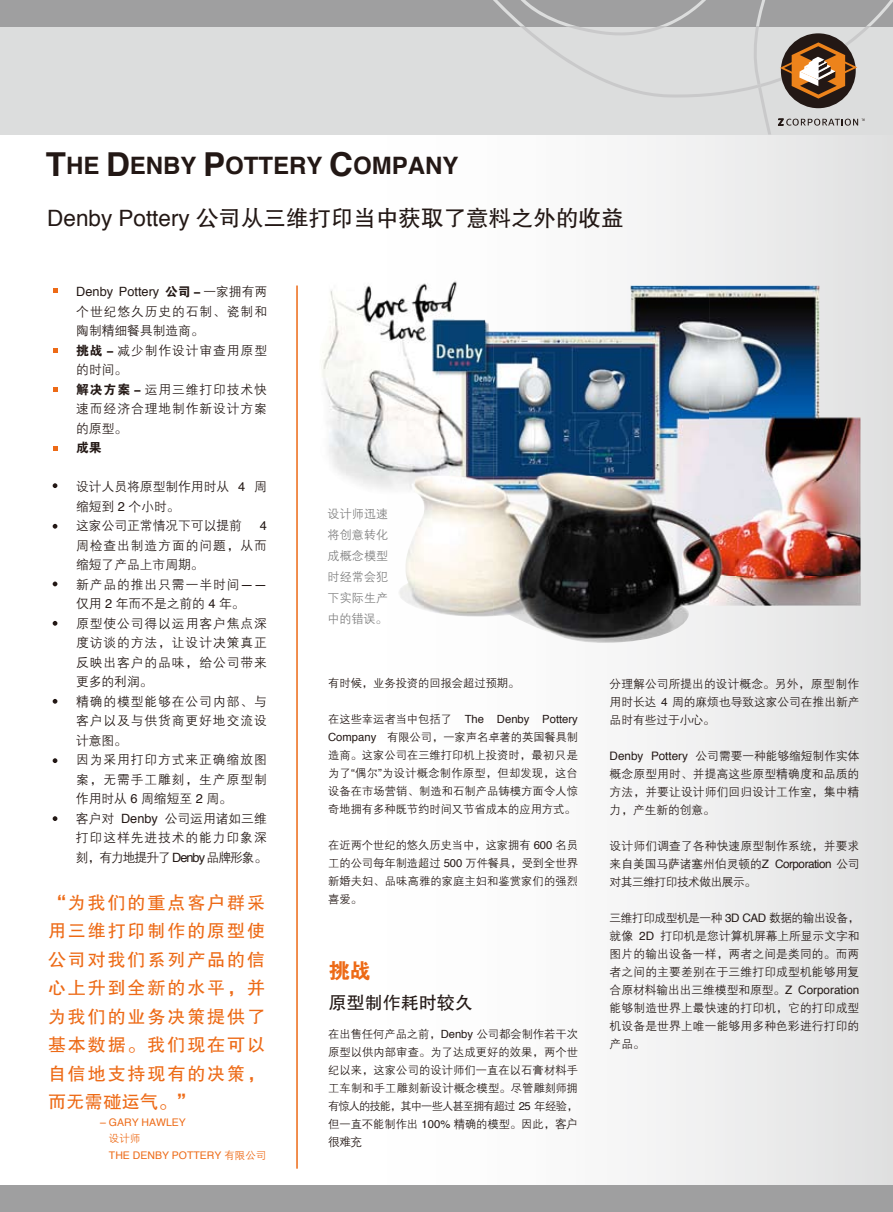
<style>
.page{position:relative;width:893px;height:1212px;background:#fff}
.page>*{position:absolute;margin:0;border:0;box-sizing:border-box;transform-origin:0 0}
.t1{font:700 24px "Helvetica";color:#231815}
.t2{font:22.5px "FZHTJW GB1 0";color:#231815}
.t3{font:21px "FZDHTJW GB1 0";color:#ed6a16}
.t4{font:18px/28.5px "FZHTJW GB1 0";letter-spacing:.105em;color:#ed6a16;text-align:justify}
.t5{font:18px "FZHTJW GB1 0";color:#231815}
.t6{font:12.75px/19.5px "FZZDXJW GB1 0";letter-spacing:.075em;color:#231815}
.t7{font:12.75px/19.5px "FZZDXJW GB1 0";color:#231815}
.t8{font:12.75px "Helvetica";color:#231815}
.t9{font:12.75px "FZDHTJW GB1 0";color:#231815}
.t10{font:12px/21px "FZZDXJW GB1 0";letter-spacing:.015em;color:#7d7d7d;text-align:justify}
.t11{font:11.7px/18px "FZZDXJW GB1 0";letter-spacing:.015em;color:#231815;text-align:justify}
.t12{font:11.25px/18px "FZZDXJW GB1 0";color:#231815;text-align:justify}
.t13{font:11.25px "Helvetica";color:#231815}
.t14{font:10.5px "Helvetica";color:#ed6a16}
.t15{font:10.5px "FZZDXJW GB1 0";color:#ed6a16}
.s1{font-size:33px}
.s2{font-family:"Helvetica"}
.s3{font-family:"FZDHTJW GB1 0"}
.s4{font-family:"FZZDXJW GB1 0"}
.s5{font-size:11.7px}
</style>
<div class="page">
<div style="left:281px;top:0;width:612px;height:1212px;background:linear-gradient(to right,#fff,#e5e5e5)"></div>
<div style="left:0;top:26px;width:893px;height:108px;background:#dcdddd"></div>
<div style="left:0;top:0;width:893px;height:26px;background:#9f9fa0"></div>
<div style="left:0;top:1185px;width:893px;height:27px;background:#9f9fa0"></div>
<svg style="left:482px;top:0;width:411px;height:135px"></svg>
<hr style="left:296px;top:285px;width:2px;height:883px;background:#ed6a16">
<img style="left:317px;top:276px;width:177px;height:200px">
<img style="left:493px;top:285px;width:216px;height:361px">
<img style="left:709px;top:285px;width:152px;height:321px">
<img style="left:335px;top:476px;width:159px;height:141px">
<svg style="left:53px;top:289px;width:5px;height:4px"></svg>
<svg style="left:53px;top:348px;width:5px;height:5px"></svg>
<svg style="left:53px;top:387px;width:5px;height:5px"></svg>
<svg style="left:53px;top:446px;width:5px;height:5px"></svg>
<svg style="left:53px;top:483px;width:4px;height:5px"></svg>
<svg style="left:53px;top:524px;width:4px;height:5px"></svg>
<svg style="left:53px;top:581px;width:4px;height:5px"></svg>
<svg style="left:53px;top:621px;width:4px;height:5px"></svg>
<svg style="left:53px;top:699px;width:4px;height:5px"></svg>
<svg style="left:53px;top:758px;width:4px;height:5px"></svg>
<svg style="left:53px;top:816px;width:4px;height:5px"></svg>
<h1 class="t1" style="left:46px;top:147px;width:414px"><span class="s1">T</span>HE <span class="s1">D</span>ENBY <span class="s1">P</span>OTTERY <span class="s1">C</span>OMPANY</h1>
<h2 class="t2" style="left:47px;top:205px;width:578px"><span class="s2">Denby Pottery</span> 公司从三维打印当中获取了意料之外的收益</h2>
<p class="t8" style="left:76px;top:282px;width:192px">Denby Pottery <span class="s3">公司－</span><span class="s4">一家拥有两</span></p>
<p class="t6" style="left:76px;top:302px;width:192px">个世纪悠久历史的石制、瓷制和陶制精细餐具制造商。<br><span class="s3">挑战－</span>减少制作设计审查用原型的时间。<br><span class="s3">解决方案－</span>运用三维打印技术快速而经济合理地制作新设计方案的原型。</p>
<p class="t9" style="left:76px;top:441px;width:27px">成果</p>
<p class="t7" style="left:76px;top:477px;width:192px">设计人员将原型制作用时从 <span class="s2">4</span> 周缩短到 <span class="s2">2</span> 个小时。<br>这家公司正常情况下可以提前</p>
<p class="t8" style="left:260px;top:516px;width:9px">4</p>
<p class="t6" style="left:76px;top:536px;width:193px">周检查出制造方面的问题，从而缩短了产品上市周期。<br>新产品的推出只需一半时间<span class="s2">——</span>仅用 <span class="s2">2</span> 年而不是之前的 <span class="s2">4</span> 年。<br>原型使公司得以运用客户焦点深度访谈的方法，让设计决策真正反映出客户的品味，给公司带来更多的利润。<br>精确的模型能够在公司内部、与客户以及与供货商更好地交流设计意图。<br>因为采用打印方式来正确缩放图案，无需手工雕刻，生产原型制作用时从 <span class="s2">6</span> 周缩短至 <span class="s2">2</span> 周。<br>客户对 <span class="s2">Denby</span> 公司运用诸如三维打印这样先进技术的能力印象深刻，有力地提升了 <span class="s2">Denby</span> 品牌形象。</p>
<h3 class="t4" style="left:48px;top:888px;width:219px">“为我们的重点客户群采用三维打印制作的原型使公司对我们系列产品的信心上升到全新的水平，并为我们的业务决策提供了基本数据。我们现在可以自信地支持现有的决策，而无需碰运气。”</h3>
<p class="t14" style="left:100px;top:1114px;width:87px">– GARY HAWLEY</p>
<p class="t15" style="left:109px;top:1133px;width:33px">设计师</p>
<p class="t14" style="left:109px;top:1147px;width:159px">THE DENBY POTTERY <span class="s4">有限公司</span></p>
<p class="t10" style="left:328px;top:504px;width:62px">设计师迅速将创意转化成概念模型时经常会犯下实际生产中的错误。</p>
<p class="t12" style="left:328px;top:674px;width:193px">有时候，业务投资的回报会超过预期。</p>
<p class="t13" style="left:328px;top:710px;width:251px"><span class="s4">在这些幸运者当中包括了</span> The Denby Pottery</p>
<p class="t12" style="left:328px;top:728px;width:251px"><span class="s2">Company</span> 有限公司，一家声名卓著的英国餐具制造商。这家公司在三维打印机上投资时，最初只是为了<span class="s2">“</span>偶尔<span class="s2">”</span>为设计概念制作原型，但却发现，这台设备在市场营销、制造和石制产品铸模方面令人惊奇地拥有多种既节约时间又节省成本的应用方式。</p>
<p class="t12" style="left:328px;top:836px;width:251px">在近两个世纪的悠久历史当中，这家拥有 <span class="s2">600</span> 名员工的公司每年制造超过 <span class="s2">500</span> 万件餐具，受到全世界新婚夫妇、品味高雅的家庭主妇和鉴赏家们的强烈喜爱。</p>
<h3 class="t3" style="left:329px;top:959px;width:43px">挑战</h3>
<h3 class="t5" style="left:329px;top:993px;width:146px">原型制作耗时较久</h3>
<p class="t12" style="left:328px;top:1025px;width:251px">在出售任何产品之前，<span class="s2">Denby</span> 公司都会制作若干次原型以供内部审查。为了达成更好的效果，两个世纪以来，这家公司的设计师们一直在以石膏材料手工车制和手工雕刻新设计概念模型。尽管雕刻师拥有惊人的技能，其中一些人甚至拥有超过 <span class="s2">25</span> 年经验，但一直不能制作出 <span class="s2">100%</span> 精确的模型。因此，<span class="s5">客户</span></p>
<p class="t11" style="left:328px;top:1133px;width:36px">很难充</p>
<p class="t11" style="left:610px;top:675px;width:251px">分理解公司所提出的设计概念。另外，原型制作用时长达 <span class="s2">4</span> 周的麻烦也导致这家公司在推出新产品时有些过于小心。</p>
<p class="t11" style="left:610px;top:747px;width:251px"><span class="s2">Denby Pottery</span> 公司需要一种能够缩短制作实体概念原型用时、并提高这些原型精确度和品质的方法，并要让设计师们回归设计工作室，集中精力，产生新的创意。</p>
<p class="t11" style="left:610px;top:837px;width:251px">设计师们调查了各种快速原型制作系统，并要求来自美国马萨诸塞州伯灵顿的<span class="s2">Z Corporation</span> 公司对其三维打印技术做出展示。</p>
<p class="t11" style="left:610px;top:909px;width:251px">三维打印成型机是一种 <span class="s2">3D CAD</span> 数据的输出设备，就像 <span class="s2">2D</span> 打印机是您计算机屏幕上所显示文字和图片的输出设备一样，两者之间是类同的。而两者之间的主要差别在于三维打印成型机能够用复合原材料输出出三维模型和原型。<span class="s2">Z Corporation</span>能够制造世界上最快速的打印机，它的打印成型机设备是世界上唯一能够用多种色彩进行打印的产品。</p>
</div>
